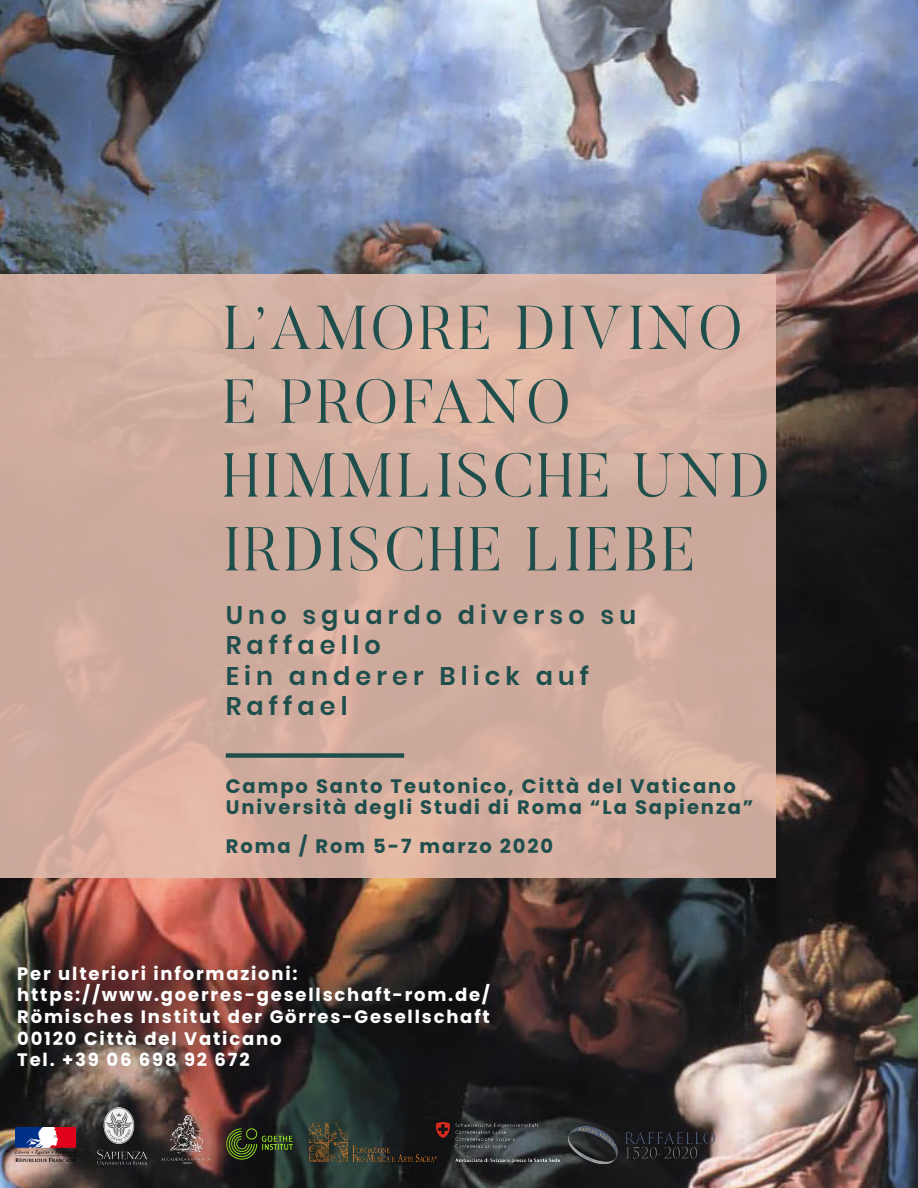
<style>
.page{position:relative;width:918px;height:1188px;background:#fff}
.page>*{position:absolute;margin:0;border:0;box-sizing:border-box;transform-origin:0 0}
.t1{font:300 61.5px/73.8px "Butler";letter-spacing:.05em;color:#1e4f4d}
.t2{font:600 25.5px/30.6px "Poppins";letter-spacing:.2em;color:#1e4f4d}
.t3{font:700 19.5px "Poppins";letter-spacing:.1em;color:#1e4f4d}
.t4{font:700 18px "Poppins";letter-spacing:.1em;color:#fff}
</style>
<div class="page">
<img style="left:0;top:0;width:918px;height:1188px">
<svg style="left:0;top:274px;width:776px;height:604px;background:#d2ad9f"></svg>
<div style="left:226px;top:753px;width:178px;height:5px;background:#1e4f4d"></div>
<img style="left:16px;top:1127px;width:59px;height:35px">
<img style="left:98px;top:1108px;width:49px;height:57px">
<img style="left:162px;top:1116px;width:49px;height:47px">
<img style="left:222px;top:1125px;width:74px;height:39px">
<img style="left:307px;top:1121px;width:129px;height:40px">
<img style="left:436px;top:1123px;width:124px;height:39px">
<img style="left:569px;top:1127px;width:145px;height:37px">
<p class="t1" style="left:223px;top:290px;width:522px">L’AMORE DIVINO<br>E PROFANO</p>
<p class="t1" style="left:223px;top:438px;width:549px">HIMMLISCHE UND<br>IRDISCHE LIEBE</p>
<p class="t2" style="left:226px;top:600px;width:412px">Uno sguardo diverso su<br>Raffaello</p>
<p class="t2" style="left:226px;top:661px;width:365px">Ein anderer Blick auf<br>Raffael</p>
<p class="t3" style="left:226px;top:775px;width:511px">Campo Santo Teutonico, Città del Vaticano</p>
<p class="t3" style="left:226px;top:796px;width:529px">Università degli Studi di Roma “La Sapienza”</p>
<p class="t3" style="left:226px;top:835px;width:329px">Roma / Rom 5-7 marzo 2020</p>
<p class="t4" style="left:17px;top:963px;width:282px">Per ulteriori informazioni:</p>
<p class="t4" style="left:17px;top:985px;width:474px">https://www.goerres-gesellschaft-rom.de/</p>
<p class="t4" style="left:17px;top:1006px;width:474px">Römisches Institut der Görres-Gesellschaft</p>
<p class="t4" style="left:17px;top:1028px;width:266px">00120 Città del Vaticano</p>
<p class="t4" style="left:17px;top:1049px;width:234px">Tel. +39 06 698 92 672</p>
</div>
